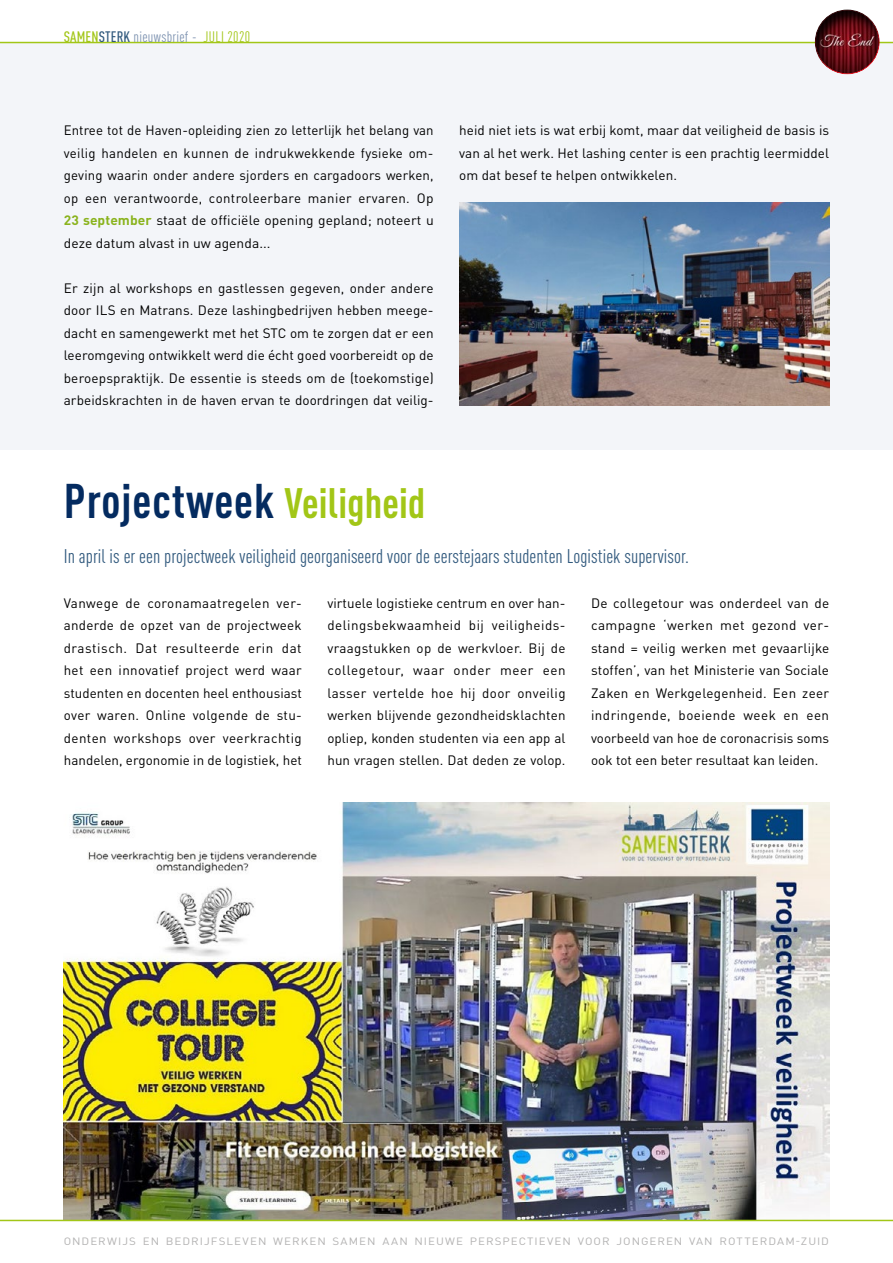
<style>
.page{position:relative;width:893px;height:1263px;background:#fff}
.page>*{position:absolute;margin:0;border:0;box-sizing:border-box;transform-origin:0 0}
.t1{font:700 condensed 48px "DINOT";letter-spacing:.02em;color:#042b60}
.t2{font:condensed 19.5px "DINOT";letter-spacing:.005em;color:#325a7e}
.t3{font:condensed 15px "DINOT";letter-spacing:.02em;color:#7d92b0}
.t4{font:13.5px/22.5px "DINOT";letter-spacing:.01em;color:#000}
.t5{font:10.5px "DINOT";letter-spacing:.085em;color:#b3b2b2;scale:1.1 1}
.s1{font-weight:500;color:#a2c617}
.s2{font-weight:500;color:#325a7e}
.s3{color:#a2c617}
.s4{font-weight:700;color:#8ab31d}
.s5{font-size:42px;color:#a2c617}
</style>
<div class="page">
<div style="left:0;top:42px;width:893px;height:408px;background:#f3f5f9"></div>
<img style="left:64px;top:803px;width:765px;height:417px">
<hr style="left:0;top:1220px;width:893px;height:1px;background:#a2c617">
<hr style="left:0;top:42px;width:893px;height:1px;background:#a2c617">
<img style="left:459px;top:202px;width:370px;height:203px">
<div style="left:803px;top:0;width:89px;height:75px;background:#000;opacity:.8"></div>
<p class="t3" style="left:64px;top:28px;width:188px"><span class="s1">SAMEN</span><span class="s2">STERK</span> nieuwsbrief - <span class="s3">JULI 2020</span></p>
<p class="t4" style="left:64px;top:119px;width:371px">Entree tot de Haven-opleiding zien zo letterlijk het belang van veilig handelen en kunnen de indrukwekkende fysieke om&shy;geving waarin onder andere sjorders en cargadoors werken, op een verantwoorde, controleerbare manier ervaren. Op <span class="s4">23 september</span> staat de officiële opening gepland; noteert u deze datum alvast in uw agenda...</p>
<p class="t4" style="left:64px;top:276px;width:371px;text-align:justify">Er zijn al workshops en gastlessen gegeven, onder andere door ILS en Matrans. Deze lashingbedrijven hebben meege&shy;dacht en samengewerkt met het STC om te zorgen dat er een leeromgeving ontwikkelt werd die écht goed voorbereidt op de beroepspraktijk. De essentie is steeds om de (toekomstige) arbeidskrachten in de haven ervan te doordringen dat veilig-</p>
<p class="t4" style="left:459px;top:119px;width:371px;text-align:justify">heid niet iets is wat erbij komt, maar dat veiligheid de basis is van al het werk. Het lashing center is een prachtig leermiddel om dat besef te helpen ontwikkelen.</p>
<h1 class="t1" style="left:64px;top:471px;width:363px">Projectweek <span class="s5">Veiligheid</span></h1>
<h2 class="t2" style="left:64px;top:544px;width:627px">In april is er een projectweek veiligheid georganiseerd voor de eerstejaars studenten Logistiek supervisor.</h2>
<p class="t4" style="left:64px;top:591px;width:240px">Vanwege de coronamaatregelen ver&shy;anderde de opzet van de projectweek drastisch. Dat resulteerde erin dat het een innovatief project werd waar studenten en docenten heel enthousiast over waren. Online volgende de stu&shy;denten workshops over veerkrachtig handelen, ergonomie in de logistiek, het</p>
<p class="t4" style="left:327px;top:591px;width:240px;text-align:justify">virtuele logistieke centrum en over han&shy;delingsbekwaamheid bij veiligheids&shy;vraagstukken op de werkvloer. Bij de collegetour, waar onder meer een lasser vertelde hoe hij door onveilig werken blijvende gezondheidsklachten opliep, konden studenten via een app al hun vragen stellen. Dat deden ze volop.</p>
<p class="t4" style="left:591px;top:591px;width:240px">De collegetour was onderdeel van de campagne ‘werken met gezond ver&shy;stand = veilig werken met gevaarlijke stoffen’, van het Ministerie van Sociale Zaken en Werkgelegenheid. Een zeer indringende, boeiende week en een voorbeeld van hoe de coronacrisis soms ook tot een beter resultaat kan leiden.</p>
<p class="t5" style="left:64px;top:1234px;width:697px">ONDERWIJS EN BEDRIJFSLEVEN WERKEN SAMEN AAN NIEUWE PERSPECTIEVEN VOOR JONGEREN VAN ROTTERDAM-ZUID</p>
</div>
